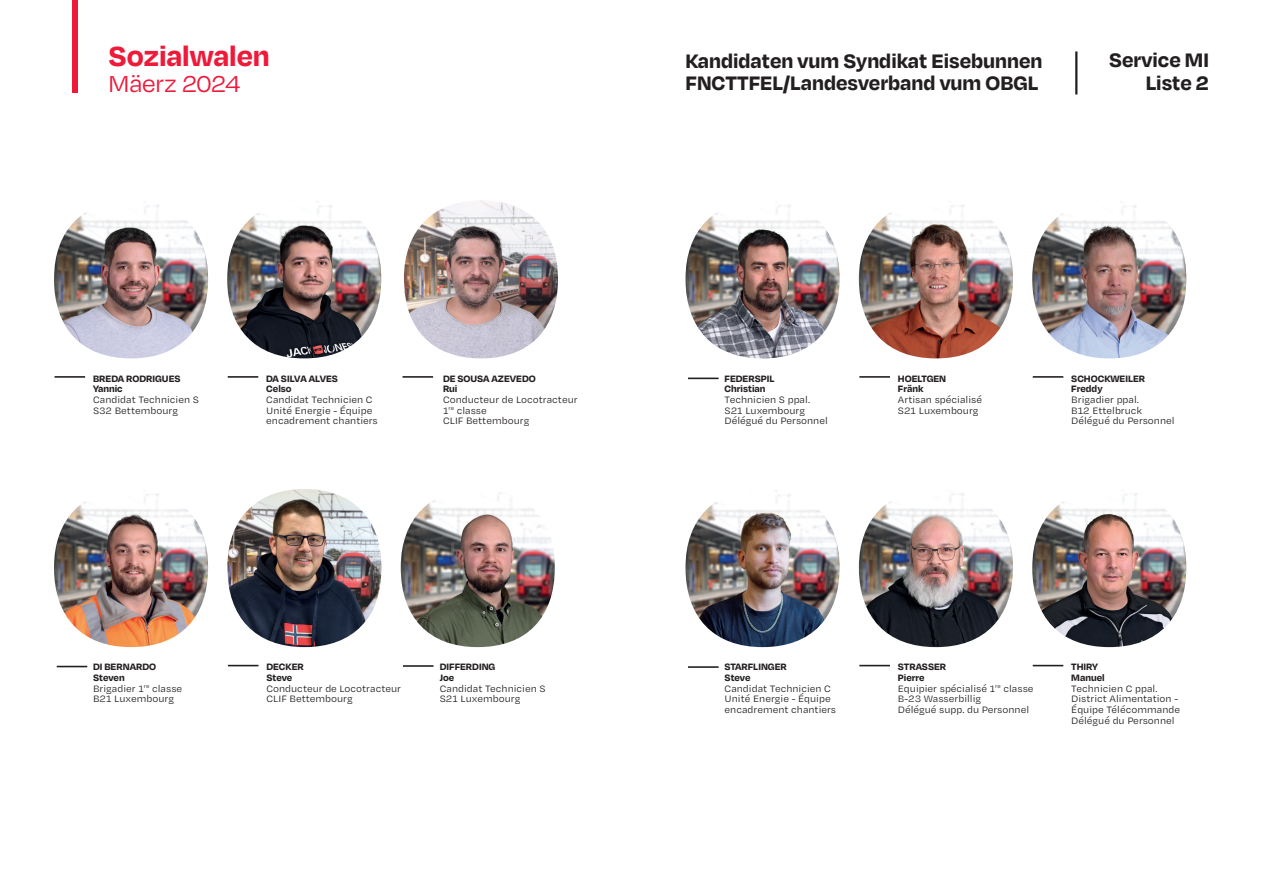
<style>
.page{position:relative;width:1263px;height:893px;background:#fff}
.page>*{position:absolute;margin:0;border:0;box-sizing:border-box;transform-origin:0 0}
.t1{font:700 31.8px "Degular";letter-spacing:-.005em;color:#ed1a3a}
.t2{font:26.55px "Degular";letter-spacing:-.005em;color:#ed1a3a}
.t3{font:700 22.5px/22.5px "Degular";color:#231f20;text-align:right}
.t4{font:10.65px/10.6px "Degular Text";color:#231f20}
.t5{font:700 10.65px/10.6px "Degular";color:#231f20}
</style>
<div class="page">
<img style="left:54px;top:201px;width:154px;height:157px">
<hr style="left:55px;top:376px;width:30px;height:2px;background:#231f20">
<img style="left:227px;top:201px;width:154px;height:157px">
<hr style="left:228px;top:376px;width:30px;height:2px;background:#231f20">
<img style="left:404px;top:200px;width:154px;height:158px">
<hr style="left:402px;top:376px;width:31px;height:2px;background:#231f20">
<img style="left:227px;top:489px;width:154px;height:158px">
<hr style="left:228px;top:665px;width:30px;height:1px;background:#231f20">
<img style="left:401px;top:492px;width:154px;height:155px">
<img style="left:859px;top:201px;width:154px;height:157px">
<img style="left:859px;top:493px;width:154px;height:154px">
<img style="left:1032px;top:201px;width:154px;height:157px">
<img style="left:1032px;top:490px;width:154px;height:157px">
<hr style="left:859px;top:376px;width:31px;height:2px;background:#231f20">
<hr style="left:859px;top:665px;width:31px;height:1px;background:#231f20">
<hr style="left:1033px;top:376px;width:30px;height:2px;background:#231f20">
<hr style="left:1033px;top:665px;width:30px;height:1px;background:#231f20">
<img style="left:54px;top:490px;width:154px;height:157px">
<img style="left:685px;top:201px;width:154px;height:157px">
<img style="left:685px;top:490px;width:154px;height:157px">
<hr style="left:57px;top:666px;width:30px;height:1px;background:#231f20">
<hr style="left:688px;top:378px;width:31px;height:1px;background:#231f20">
<hr style="left:688px;top:666px;width:31px;height:2px;background:#231f20">
<hr style="left:403px;top:665px;width:30px;height:2px;background:#231f20">
<div style="left:72px;top:0;width:6px;height:92px;background:#ed1a3a"></div>
<hr style="left:1075px;top:51px;width:2px;height:44px;background:#231f20">
<h1 class="t1" style="left:109px;top:35px;width:163px">Sozialwalen</h1>
<h2 class="t2" style="left:109px;top:68px;width:133px">Mäerz 2024</h2>
<h3 class="t3" style="left:685px;top:48px;width:359px;text-align:left">Kandidaten vum Syndikat Eisebunnen<br>FNCTTFEL/Landesverband vum OBGL</h3>
<h3 class="t3" style="left:1109px;top:48px;width:101px">Service MI<br>Liste 2</h3>
<p class="t5" style="left:93px;top:373px;width:89px">BREDA RODRIGUES<br>Yannic</p>
<p class="t4" style="left:93px;top:394px;width:107px">Candidat Technicien S<br>S32 Bettembourg</p>
<p class="t5" style="left:266px;top:373px;width:73px">DA SILVA ALVES<br>Celso</p>
<p class="t4" style="left:266px;top:394px;width:113px">Candidat Technicien C<br>Unité Energie - Équipe encadrement chantiers</p>
<p class="t5" style="left:443px;top:373px;width:94px">DE SOUSA AZEVEDO<br>Rui</p>
<p class="t4" style="left:443px;top:394px;width:136px">Conducteur de Locotracteur<br>1<sup>re</sup> classe<br>CLIF Bettembourg</p>
<p class="t5" style="left:93px;top:661px;width:65px">DI BERNARDO<br>Steven</p>
<p class="t4" style="left:93px;top:683px;width:91px">Brigadier 1<sup>re</sup> classe<br>B21 Luxembourg</p>
<p class="t5" style="left:266px;top:661px;width:39px">DECKER<br>Steve</p>
<p class="t4" style="left:266px;top:683px;width:136px">Conducteur de Locotracteur<br>CLIF Bettembourg</p>
<p class="t5" style="left:440px;top:661px;width:57px">DIFFERDING<br>Joe</p>
<p class="t4" style="left:440px;top:683px;width:107px">Candidat Technicien S<br>S21 Luxembourg</p>
<p class="t5" style="left:725px;top:373px;width:51px">FEDERSPIL<br>Christian</p>
<p class="t4" style="left:725px;top:394px;width:105px">Technicien S ppal.<br>S21 Luxembourg<br>Délégué du Personnel</p>
<p class="t5" style="left:898px;top:373px;width:50px">HOELTGEN<br>Fränk</p>
<p class="t4" style="left:898px;top:394px;width:86px">Artisan spécialisé<br>S21 Luxembourg</p>
<p class="t5" style="left:1071px;top:373px;width:75px">SCHOCKWEILER<br>Freddy</p>
<p class="t4" style="left:1071px;top:394px;width:105px">Brigadier ppal.<br>B12 Ettelbruck<br>Délégué du Personnel</p>
<p class="t5" style="left:725px;top:661px;width:64px">STARFLINGER<br>Steve</p>
<p class="t4" style="left:725px;top:683px;width:113px">Candidat Technicien C<br>Unité Energie - Équipe encadrement chantiers</p>
<p class="t5" style="left:898px;top:661px;width:50px">STRASSER<br>Pierre</p>
<p class="t4" style="left:898px;top:683px;width:137px">Equipier spécialisé 1<sup>re</sup> classe<br>B-23 Wasserbillig<br>Délégué supp. du Personnel</p>
<p class="t5" style="left:1071px;top:661px;width:35px">THIRY<br>Manuel</p>
<p class="t4" style="left:1071px;top:683px;width:110px">Technicien C ppal.<br>District Alimentation -<br>Équipe Télécommande<br>Délégué du Personnel</p>
</div>
